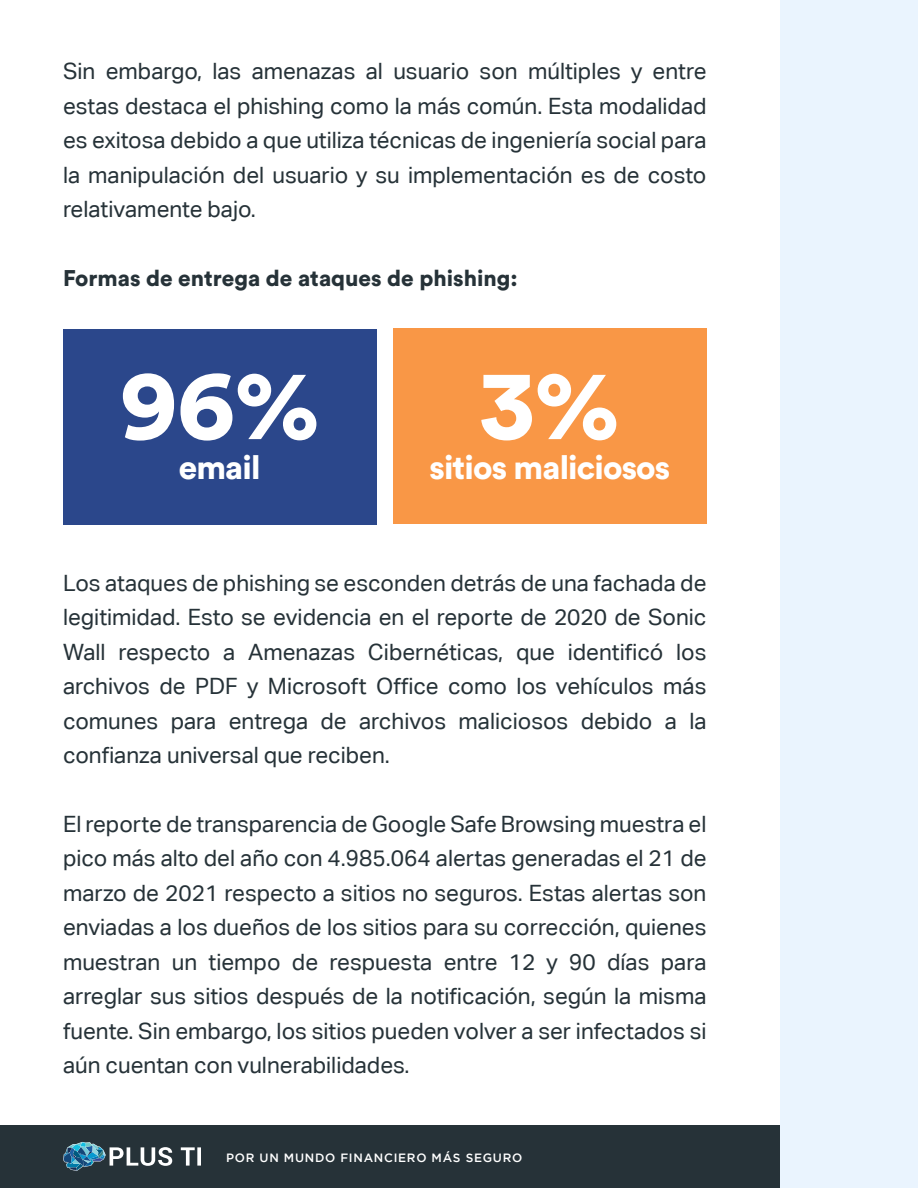
<style>
.page{position:relative;width:918px;height:1188px;background:#fff}
.page>*{position:absolute;margin:0;border:0;box-sizing:border-box;transform-origin:0 0}
.t1{font:900 99px "Circular Std";color:#fff}
.t2{font:900 33px "Circular Std";letter-spacing:-.025em;color:#fff}
.t3{font:22.5px/34.5px "Aktiv Grotesk Corp";color:#263238;text-align:justify}
.t4{font:900 22.5px "Circular Std";color:#263238}
.t5{font:500 12px "Gotham";letter-spacing:.06em;color:#fff}
</style>
<div class="page">
<div style="left:0;top:1125px;width:855px;height:63px;background:#263238"></div>
<svg style="left:63px;top:1142px;width:138px;height:29px"></svg>
<div style="left:780px;top:0;width:138px;height:1188px;background:#eaf4fe"></div>
<div style="left:63px;top:329px;width:313px;height:196px;background:#2b478b"></div>
<div style="left:393px;top:328px;width:313px;height:196px;background:#f99746"></div>
<p class="t3" style="left:63px;top:54px;width:645px">Sin embargo, las amenazas al usuario son múltiples y entre estas destaca el phishing como la más común. Esta modalidad es exitosa debido a que utiliza técnicas de ingeniería social para la manipulación del usuario y su implementación es de costo relativamente bajo.</p>
<p class="t4" style="left:63px;top:263px;width:456px">Formas de entrega de ataques de phishing:</p>
<h1 class="t1" style="left:120px;top:338px;width:202px">96%</h1>
<h2 class="t2" style="left:179px;top:445px;width:83px">email</h2>
<h2 class="t2" style="left:429px;top:445px;width:242px">sitios maliciosos</h2>
<h1 class="t1" style="left:480px;top:338px;width:141px">3%</h1>
<p class="t3" style="left:63px;top:565px;width:645px">Los ataques de phishing se esconden detrás de una fachada de legitimidad. Esto se evidencia en el reporte de 2020 de Sonic Wall respecto a Amenazas Cibernéticas, que identificó los archivos de PDF y Microsoft Office como los vehículos más comunes para entrega de archivos maliciosos debido a la confianza universal que reciben.</p>
<p class="t3" style="left:63px;top:807px;width:645px">El reporte de transparencia de Google Safe Browsing muestra el pico más alto del año con 4.985.064 alertas generadas el 21 de marzo de 2021 respecto a sitios no seguros. Estas alertas son enviadas a los dueños de los sitios para su corrección, quienes muestran un tiempo de respuesta entre 12 y 90 días para arreglar sus sitios después de la notificación, según la misma fuente. Sin embargo, los sitios pueden volver a ser infectados si aún cuentan con vulnerabilidades.</p>
<p class="t5" style="left:226px;top:1151px;width:298px">POR UN MUNDO FINANCIERO MÁS SEGURO</p>
</div>
